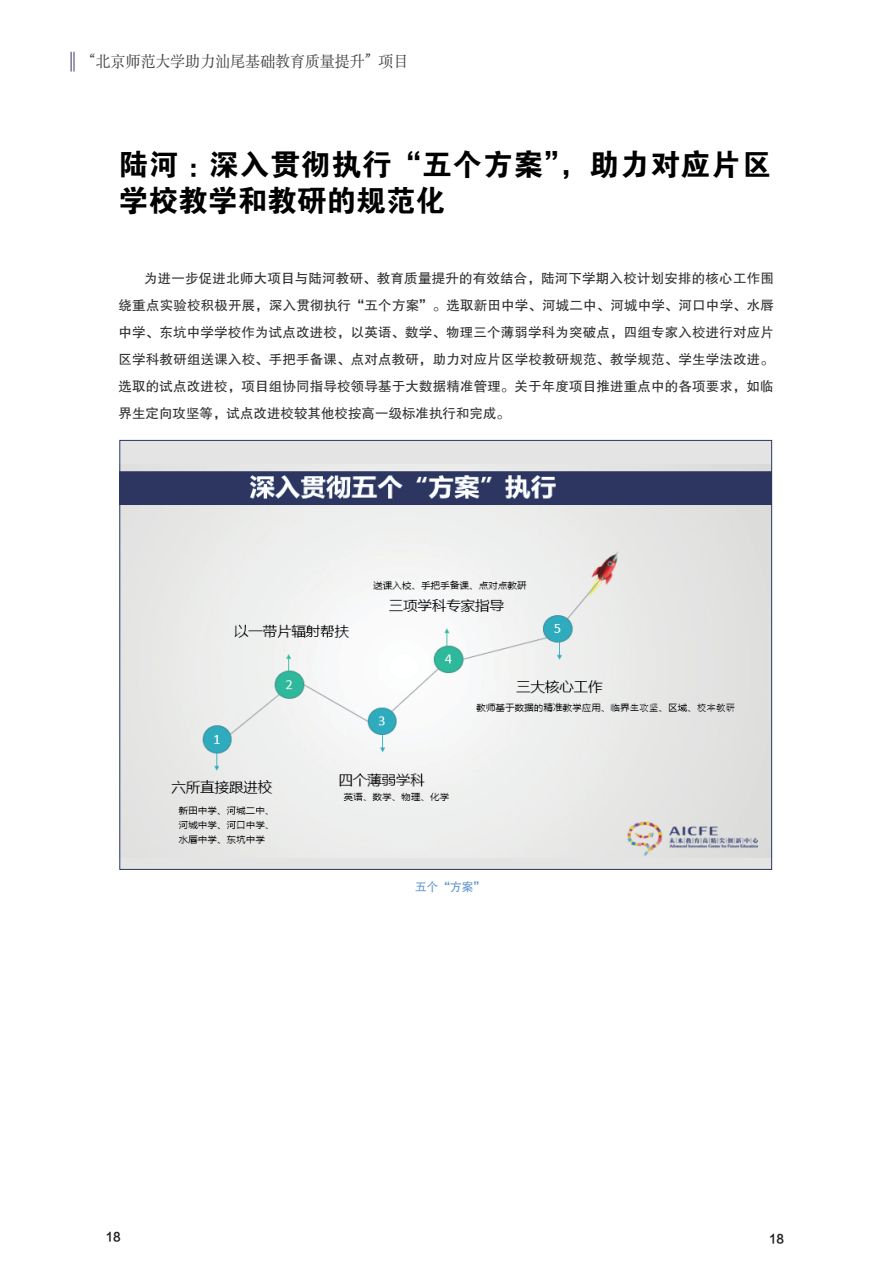
<style>
.page{position:relative;width:893px;height:1263px;background:#fff}
.page>*{position:absolute;margin:0;border:0;box-sizing:border-box;transform-origin:0 0}
.t1{font:30px/36px "FZDHTJW GB1 0";letter-spacing:.025em;color:#000}
.t2{font:15.75px "ST Songti SC Regular";color:#444546;scale:.95 1}
.t3{font:13.5px/27px "FZHTJW GB1 0";color:#312f30;text-align:justify}
.t4{font:12px "FZHTJW GB1 0";color:#5f95cf}
.t5{font:12px "FZLTZHK GBK1 0";color:#231f20;scale:.95 1}
</style>
<div class="page">
<svg style="left:71px;top:52px;width:4px;height:20px"></svg>
<div style="left:120px;top:440px;width:652px;height:429px;background:#e4e4e5"></div>
<img style="left:122px;top:464px;width:648px;height:394px">
<p class="t2" style="left:90px;top:52px;width:337px">“北京师范大学助力汕尾基础教育质量提升” 项目</p>
<h1 class="t1" style="left:119px;top:147px;width:654px">陆河：深入贯彻执行“五个方案”，助力对应片区学校教学和教研的规范化</h1>
<p class="t3" style="left:119px;top:265px;width:657px;text-indent:26px">为进一步促进北师大项目与陆河教研、教育质量提升的有效结合，陆河下学期入校计划安排的核心工作围绕重点实验校积极开展，深入贯彻执行“五个方案”。选取新田中学、河城二中、河城中学、河口中学、水唇中学、东坑中学学校作为试点改进校，以英语、数学、物理三个薄弱学科为突破点，四组专家入校进行对应片区学科教研组送课入校、手把手备课、点对点教研，助力对应片区学校教研规范、教学规范、学生学法改进。选取的试点改进校，项目组协同指导校领导基于大数据精准管理。关于年度项目推进重点中的各项要求，如临界生定向攻坚等，试点改进校较其他校按高一级标准执行和完成。</p>
<p class="t5" style="left:106px;top:1230px;width:17px">18</p>
<p class="t4" style="left:415px;top:880px;width:71px">五个“方案”</p>
<p class="t5" style="left:769px;top:1232px;width:17px">18</p>
</div>
